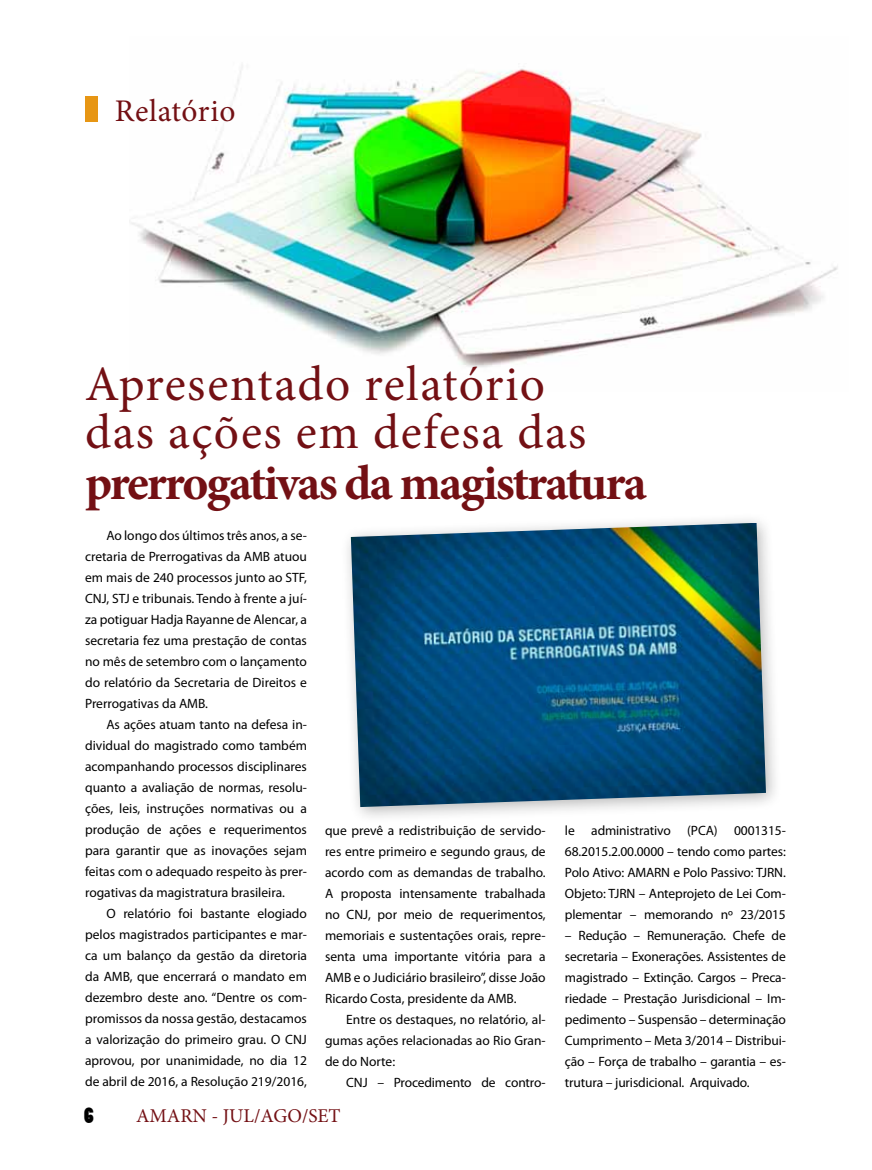
<style>
.page{position:relative;width:872px;height:1170px;background:#fff}
.page>*{position:absolute;margin:0;border:0;box-sizing:border-box;transform-origin:0 0}
.t1{font:49.5px/48.3px "Minion Pro";letter-spacing:.03em;color:#731014}
.t2{font:700 49.5px "Minion Pro";letter-spacing:-.04em;color:#731014}
.t3{font:31.5px "Minion Pro";letter-spacing:.02em;color:#731014}
.t4{font:21px "Poplar Std";color:#000}
.t5{font:19.5px "Minion Pro";color:#731014}
.t6{font:13.5px/21px "Myriad Pro";color:#000;text-align:justify}
</style>
<div class="page">
<img style="left:131px;top:65px;width:707px;height:303px">
<div style="left:85px;top:96px;width:12px;height:26px;background:#e79614"></div>
<div style="left:340px;top:512px;width:443px;height:311px;background:#000;opacity:.28"></div>
<img style="left:351px;top:522px;width:415px;height:285px">
<h2 class="t3" style="left:115px;top:90px;width:122px">Relatório</h2>
<h1 class="t1" style="left:85px;top:360px;width:503px">Apresentado relatório das ações em defesa das</h1>
<h1 class="t2" style="left:85px;top:448px;width:563px">prerrogativas da magistratura</h1>
<p class="t6" style="left:85px;top:524px;width:223px;text-indent:21px">Ao longo dos últimos três anos, a se&shy;cretaria de Prerrogativas da AMB atuou em mais de 240 processos junto ao STF, CNJ, STJ e tribunais. Tendo à frente a juí&shy;za potiguar Hadja Rayanne de Alencar, a secretaria fez uma prestação de contas no mês de setembro com o lançamento do relatório da Secretaria de Direitos e Prerrogativas da AMB.</p>
<p class="t6" style="left:85px;top:713px;width:223px;text-indent:21px">As ações atuam tanto na defesa in&shy;dividual do magistrado como também acompanhando processos disciplinares quanto a avaliação de normas, resolu&shy;ções, leis, instruções normativas ou a produção de ações e requerimentos para garantir que as inovações sejam feitas com o adequado respeito às prer&shy;rogativas da magistratura brasileira.</p>
<p class="t6" style="left:85px;top:902px;width:223px;text-indent:21px">O relatório foi bastante elogiado pelos magistrados participantes e mar&shy;ca um balanço da gestão da diretoria da AMB, que encerrará o mandato em dezembro deste ano. “Dentre os com&shy;promissos da nossa gestão, destacamos a valorização do primeiro grau. O CNJ aprovou, por unanimidade, no dia 12 de abril de 2016, a Resolução 219/2016,</p>
<p class="t6" style="left:325px;top:819px;width:222px">que prevê a redistribuição de servido&shy;res entre primeiro e segundo graus, de acordo com as demandas de trabalho.<br>A proposta intensamente trabalhada no CNJ, por meio de requerimentos, memoriais e sustentações orais, repre&shy;senta uma importante vitória para a AMB e o Judiciário brasileiro”, disse João Ricardo Costa, presidente da AMB.</p>
<p class="t6" style="left:325px;top:1008px;width:222px;text-indent:21px">Entre os destaques, no relatório, al&shy;gumas ações relacionadas ao Rio Gran&shy;de do Norte:</p>
<p class="t6" style="left:346px;top:1071px;width:201px">CNJ – Procedimento de contro-</p>
<p class="t6" style="left:565px;top:819px;width:222px">le administrativo (PCA) 0001315- 68.2015.2.00.0000 – tendo como partes:<br>Polo Ativo: AMARN e Polo Passivo: TJRN.<br>Objeto: TJRN – Anteprojeto de Lei Com&shy;plementar – memorando nº 23/2015</p>
<p class="t6" style="left:565px;top:924px;width:222px">– Redução – Remuneração. Chefe de secretaria – Exonerações. Assistentes de magistrado – Extinção. Cargos – Preca&shy;riedade – Prestação Jurisdicional – Im&shy;pedimento – Suspensão – determinação Cumprimento – Meta 3/2014 – Distribui&shy;ção – Força de trabalho – garantia – es&shy;trutura – jurisdicional. Arquivado.</p>
<h3 class="t4" style="left:84px;top:1103px;width:11px">6</h3>
<h3 class="t5" style="left:136px;top:1103px;width:206px">AMARN - JUL/AGO/SET</h3>
</div>
